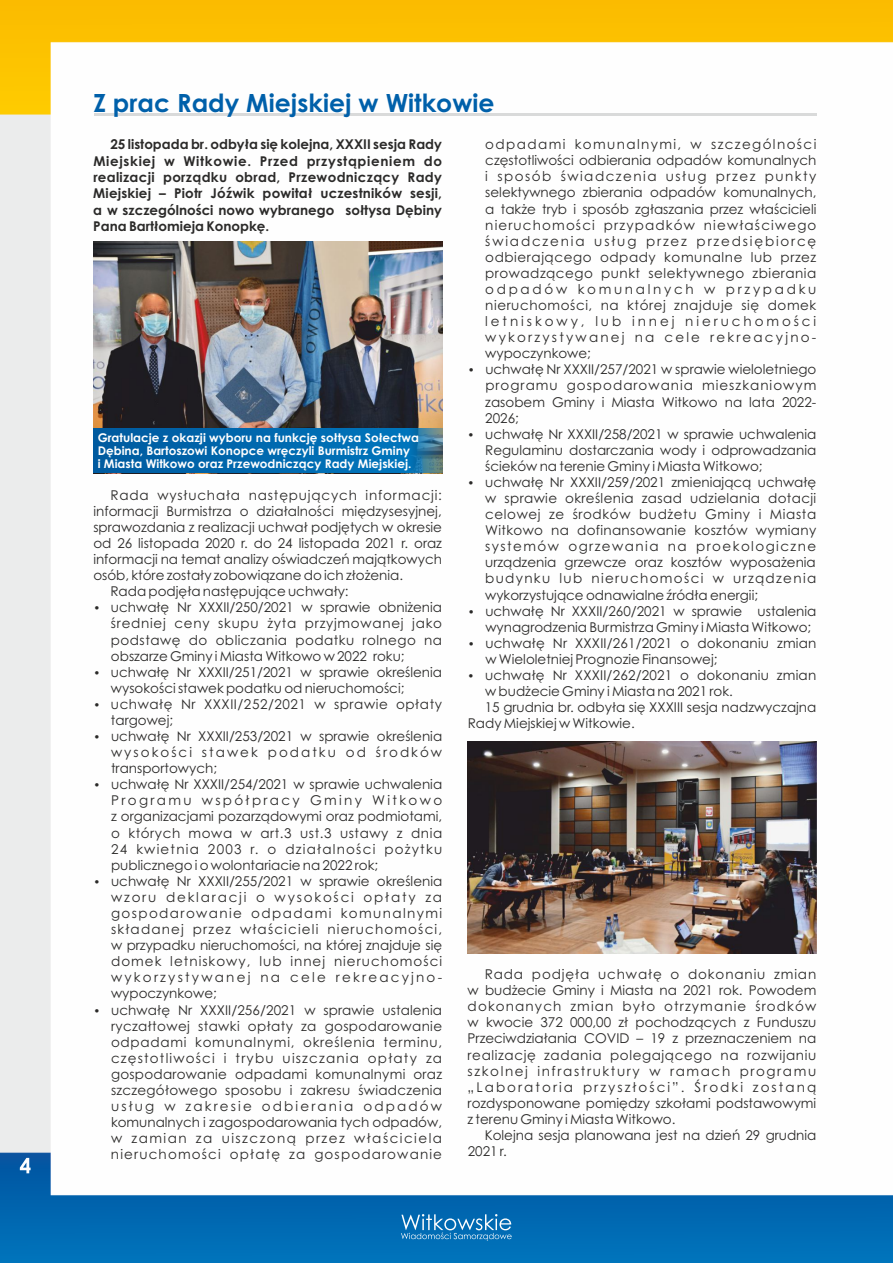
<style>
.page{position:relative;width:893px;height:1263px;background:#fff}
.page>*{position:absolute;margin:0;border:0;box-sizing:border-box;transform-origin:0 0}
.t1{font:700 25.05px "Century Gothic";color:#0060aa}
.t2{font:13.5px/16px "Century Gothic";color:#2b2a29;text-align:justify}
.t3{font:700 13.5px/16.4px "Century Gothic";color:#2b2a29;text-align:justify}
.t4{font:13.5px/16px "Century Gothic";letter-spacing:.04em;color:#2b2a29}
.t5{font:700 12px/13px "Century Gothic";color:#fefefe}
.s1{font-size:11.55px}
</style>
<div class="page">
<img style="left:0;top:0;width:893px;height:1263px">
<svg style="left:401px;top:1214px;width:111px;height:27px;background:#3287c1"></svg>
<svg style="left:20px;top:1158px;width:11px;height:15px"></svg>
<hr style="left:94px;top:113px;width:723px;height:3px;background:#d9dada">
<img style="left:94px;top:242px;width:348px;height:232px">
<svg style="left:94px;top:429px;width:348px;height:43px;background:#0469ac"></svg>
<img style="left:468px;top:742px;width:349px;height:211px">
<h1 class="t1" style="left:93px;top:94px;width:403px">Z prac Rady Miejskiej w Witkowie</h1>
<p class="t3" style="left:93px;top:138px;width:350px;text-indent:17px">25 listopada br. odbyła się kolejna, XXXII sesja Rady Miejskiej w Witkowie. Przed przystąpieniem do realizacji porządku obrad, Przewodniczący Rady Miejskiej – Piotr Jóźwik powitał uczestników sesji, a w szczególności nowo wybranego sołtysa Dębiny Pana Bartłomieja Konopkę.</p>
<p class="t5" style="left:98px;top:432px;width:323px">Gratulacje z okazji wyboru na funkcję sołtysa Sołectwa<br>Dębina, Bartoszowi Konopce wręczyli Burmistrz Gminy<br>i Miasta Witkowo oraz Przewodniczący Rady Miejskiej.</p>
<p class="t2" style="left:93px;top:488px;width:350px;text-indent:17px">Rada wysłuchała następujących informacji: informacji Burmistrza o działalności międzysesyjnej, sprawozdania z realizacji uchwał podjętych w okresie od 26 listopada 2020 r. do 24 listopada 2021 r. oraz informacji na temat analizy oświadczeń majątkowych osób, które zostały zobowiązane do ich złożenia.</p>
<p class="t2" style="left:110px;top:585px;width:240px">Rada podjęła następujące uchwały:</p>
<p class="t2" style="left:111px;top:601px;width:333px;text-indent:-18px"><span class="s1">•</span> uchwałę Nr XXXII/250/2021 w sprawie obniżenia średniej ceny skupu żyta przyjmowanej jako podstawę do obliczania podatku rolnego na obszarze Gminy i Miasta Witkowo w 2022 roku;</p>
<p class="t2" style="left:111px;top:665px;width:333px;text-indent:-18px"><span class="s1">•</span> uchwałę Nr XXXII/251/2021 w sprawie określenia wysokości stawek podatku od nieruchomości;</p>
<p class="t4" style="left:111px;top:697px;width:333px;text-indent:-18px"><span class="s1">•</span> uchwałę Nr XXXII/252/2021 w sprawie opłaty targowej;</p>
<p class="t2" style="left:111px;top:729px;width:333px;text-indent:-18px"><span class="s1">•</span> uchwałę Nr XXXII/253/2021 w sprawie określenia wysokości stawek podatku od środków transportowych;</p>
<p class="t2" style="left:111px;top:778px;width:333px;text-indent:-18px"><span class="s1">•</span> uchwałę Nr XXXII/254/2021 w sprawie uchwalenia Programu współpracy Gminy Witkowo z organizacjami pozarządowymi oraz podmiotami, o których mowa w art.3 ust.3 ustawy z dnia 24 kwietnia 2003 r. o działalności pożytku publicznego i o wolontariacie na 2022 rok;</p>
<p class="t2" style="left:111px;top:874px;width:333px;text-indent:-18px"><span class="s1">•</span> uchwałę Nr XXXII/255/2021 w sprawie określenia wzoru deklaracji o wysokości opłaty za gospodarowanie odpadami komunalnymi składanej przez właścicieli nieruchomości, w przypadku nieruchomości, na której znajduje się domek letniskowy, lub innej nieruchomości wykorzystywanej na cele rekreacyjno&shy;wypoczynkowe;</p>
<p class="t2" style="left:111px;top:1003px;width:333px;text-indent:-18px"><span class="s1">•</span> uchwałę Nr XXXII/256/2021 w sprawie ustalenia ryczałtowej stawki opłaty za gospodarowanie odpadami komunalnymi, określenia terminu, częstotliwości i trybu uiszczania opłaty za gospodarowanie odpadami komunalnymi oraz szczegółowego sposobu i zakresu świadczenia usług w zakresie odbierania odpadów komunalnych i zagospodarowania tych odpadów, w zamian za uiszczoną przez właściciela nieruchomości opłatę za gospodarowanie</p>
<p class="t2" style="left:485px;top:137px;width:333px">odpadami komunalnymi, w szczególności częstotliwości odbierania odpadów komunalnych i sposób świadczenia usług przez punkty selektywnego zbierania odpadów komunalnych, a także tryb i sposób zgłaszania przez właścicieli nieruchomości przypadków niewłaściwego świadczenia usług przez przedsiębiorcę odbierającego odpady komunalne lub przez prowadzącego punkt selektywnego zbierania odpadów komunalnych w przypadku nieruchomości, na której znajduje się domek letniskowy, lub innej nieruchomości wykorzystywanej na cele rekreacyjno&shy;wypoczynkowe;</p>
<p class="t2" style="left:485px;top:363px;width:333px;text-indent:-18px"><span class="s1">•</span> uchwałę Nr XXXII/257/2021 w sprawie wieloletniego programu gospodarowania mieszkaniowym zasobem Gminy i Miasta Witkowo na lata 2022- 2026;</p>
<p class="t2" style="left:485px;top:427px;width:333px;text-indent:-18px"><span class="s1">•</span> uchwałę Nr XXXII/258/2021 w sprawie uchwalenia Regulaminu dostarczania wody i odprowadzania ścieków na terenie Gminy i Miasta Witkowo;</p>
<p class="t2" style="left:485px;top:475px;width:333px;text-indent:-18px"><span class="s1">•</span> uchwałę Nr XXXII/259/2021 zmieniającą uchwałę w sprawie określenia zasad udzielania dotacji celowej ze środków budżetu Gminy i Miasta Witkowo na dofinansowanie kosztów wymiany systemów ogrzewania na proekologiczne urządzenia grzewcze oraz kosztów wyposażenia budynku lub nieruchomości w urządzenia wykorzystujące odnawialne źródła energii;</p>
<p class="t2" style="left:485px;top:604px;width:333px;text-indent:-18px"><span class="s1">•</span> uchwałę Nr XXXII/260/2021 w sprawie ustalenia wynagrodzenia Burmistrza Gminy i Miasta Witkowo;</p>
<p class="t2" style="left:485px;top:636px;width:333px;text-indent:-18px"><span class="s1">•</span> uchwałę Nr XXXII/261/2021 o dokonaniu zmian w Wieloletniej Prognozie Finansowej;</p>
<p class="t2" style="left:485px;top:668px;width:333px;text-indent:-18px"><span class="s1">•</span> uchwałę Nr XXXII/262/2021 o dokonaniu zmian w budżecie Gminy i Miasta na 2021 rok.</p>
<p class="t2" style="left:468px;top:700px;width:350px;text-indent:17px">15 grudnia br. odbyła się XXXIII sesja nadzwyczajna<br>Rady Miejskiej w Witkowie.</p>
<p class="t2" style="left:468px;top:967px;width:350px;text-indent:17px">Rada podjęła uchwałę o dokonaniu zmian w budżecie Gminy i Miasta na 2021 rok. Powodem dokonanych zmian było otrzymanie środków w kwocie 372 000,00 zł pochodzących z Funduszu Przeciwdziałania COVID – 19 z przeznaczeniem na realizację zadania polegającego na rozwijaniu szkolnej infrastruktury w ramach programu „Laboratoria przyszłości”. Środki zostaną rozdysponowane pomiędzy szkołami podstawowymi z terenu Gminy i Miasta Witkowo.</p>
<p class="t2" style="left:468px;top:1128px;width:350px;text-indent:17px">Kolejna sesja planowana jest na dzień 29 grudnia<br>2021 r.</p>
</div>
